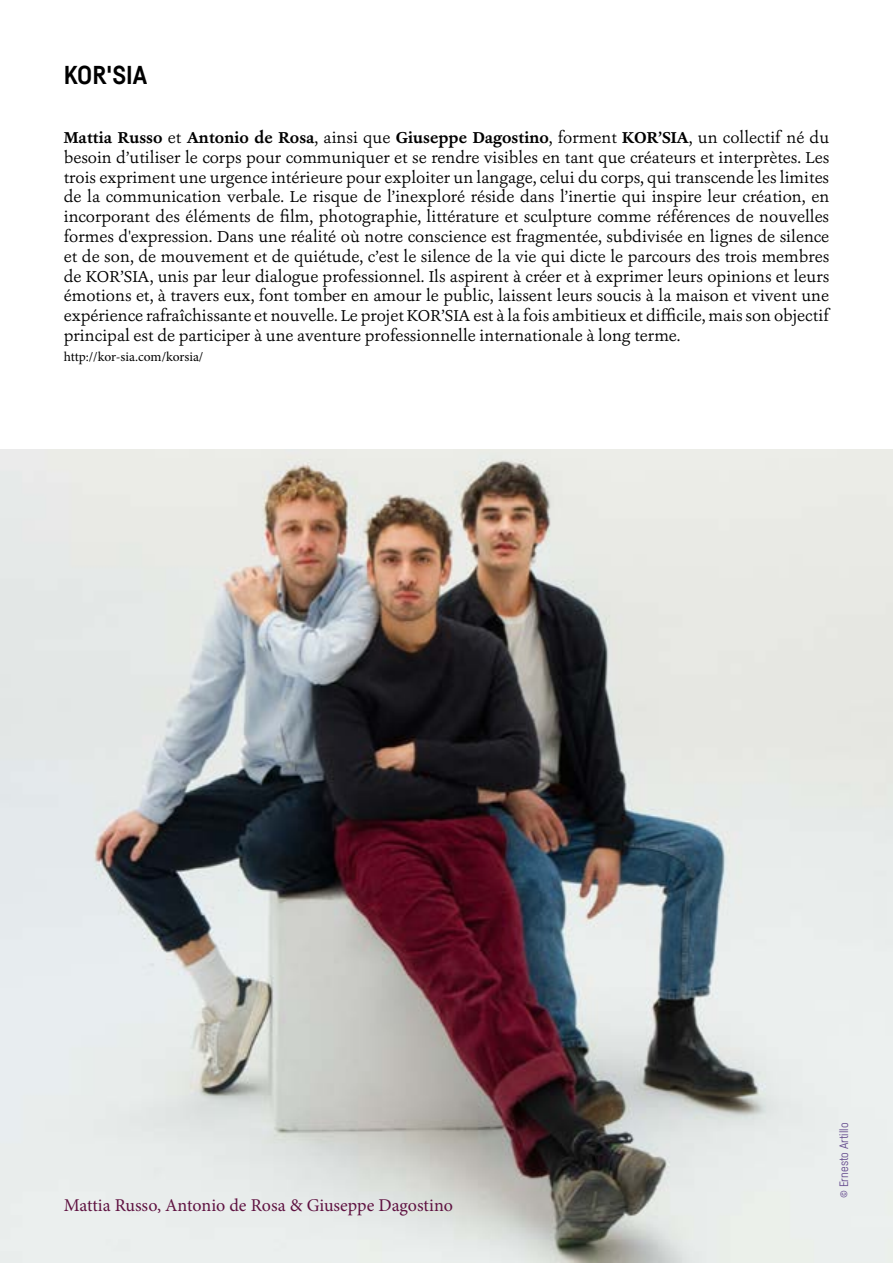
<style>
.page{position:relative;width:893px;height:1263px;background:#fff}
.page>*{position:absolute;margin:0;border:0;box-sizing:border-box;transform-origin:0 0}
.t1{font:700 25.5px "Fabrikat";color:#000}
.t2{font:18px "Minion Pro";letter-spacing:-.005em;color:#5f1241}
.t3{font:16.5px/19.8px "Ashbury";color:#000;text-align:justify}
.t4{font:13.5px "Minion Pro";letter-spacing:-.01em;color:#000}
.t5{font:12px "Fabrikat";color:#684f90}
.s1{font-weight:700}
</style>
<div class="page">
<img style="left:0;top:449px;width:893px;height:814px">
<h1 class="t1" style="left:64px;top:59px;width:85px">KOR'SIA</h1>
<p class="t3" style="left:64px;top:128px;width:767px"><span class="s1">Mattia Russo</span> et <span class="s1">Antonio de Rosa</span>, ainsi que <span class="s1">Giuseppe Dagostino</span>, forment <span class="s1">KOR’SIA</span>, un collectif né du besoin d’utiliser le corps pour communiquer et se rendre visibles en tant que créateurs et interprètes. Les trois expriment une urgence intérieure pour exploiter un langage, celui du corps, qui transcende les limites de la communication verbale. Le risque de l’inexploré réside dans l’inertie qui inspire leur création, en incorporant des éléments de film, photographie, littérature et sculpture comme références de nouvelles formes d'expression. Dans une réalité où notre conscience est fragmentée, subdivisée en lignes de silence et de son, de mouvement et de quiétude, c’est le silence de la vie qui dicte le parcours des trois membres de KOR’SIA, unis par leur dialogue professionnel. Ils aspirent à créer et à exprimer leurs opinions et leurs émotions et, à travers eux, font tomber en amour le public, laissent leurs soucis à la maison et vivent une expérience rafraîchissante et nouvelle. Le projet KOR’SIA est à la fois ambitieux et difficile, mais son objectif principal est de participer à une aventure professionnelle internationale à long terme.</p>
<p class="t4" style="left:64px;top:347px;width:141px">http://kor-sia.com/korsia/</p>
<p class="t2" style="left:64px;top:1193px;width:391px">Mattia Russo, Antonio de Rosa &amp; Giuseppe Dagostino</p>
<p class="t5" style="left:836px;top:1198px;width:77px;rotate:-90deg">© Ernesto Artillo</p>
</div>
